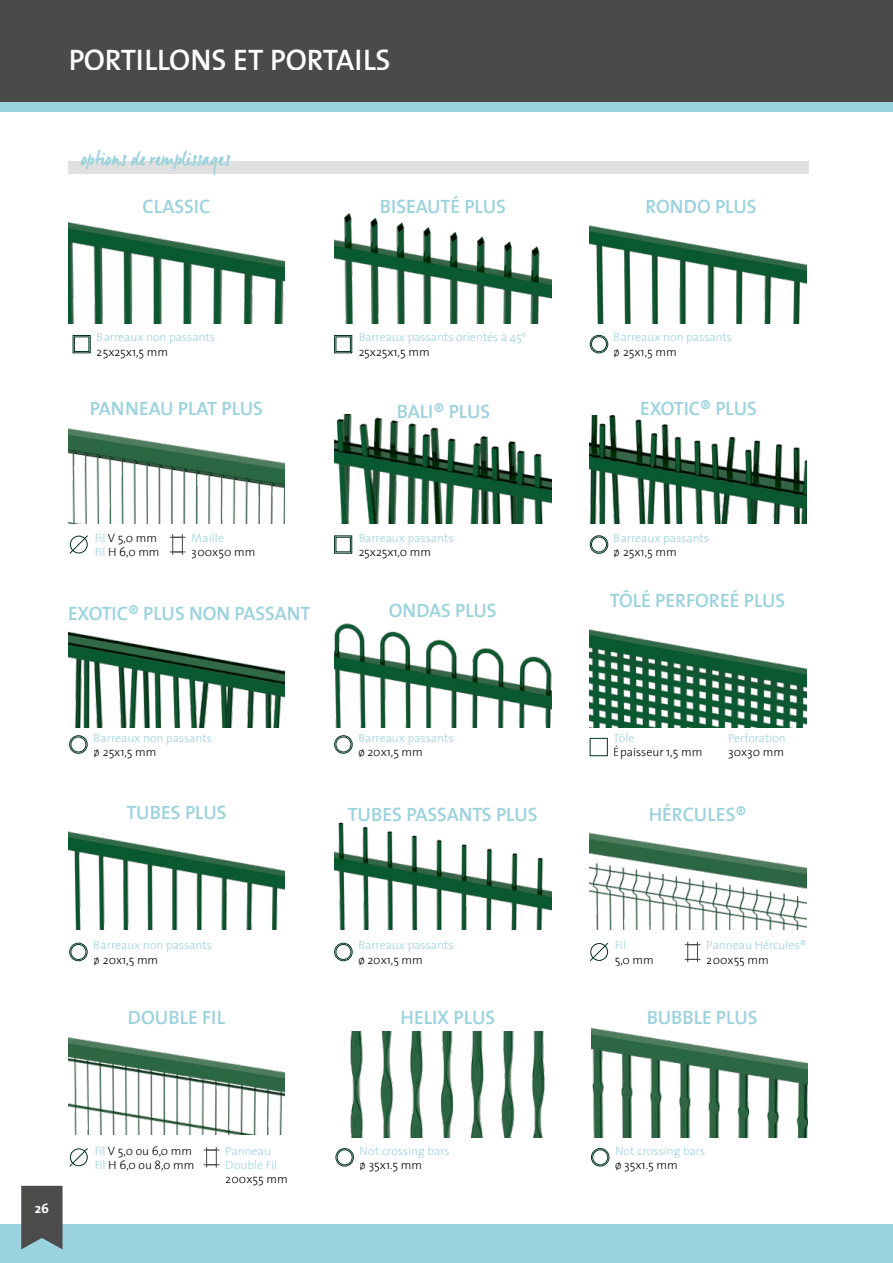
<style>
.page{position:relative;width:893px;height:1263px;background:#fff}
.page>*{position:absolute;margin:0;border:0;box-sizing:border-box;transform-origin:0 0}
.t1{font:30px "The Sans Semi Bold Caps";color:#fff}
.t2{font:21px "Manus";color:#9ad2dd}
.t3{font:19.5px "The Sans Semi Bold Caps";color:#9ad2dd}
.t4{font:700 13.5px "The Sans";color:#fff}
.t5{font:300 12px/14.4px "The Sans";color:#9ad2dd}
.t6{font:300 12px/14.4px "The Sans";color:#000}
.s1{color:#9ad2dd}
</style>
<div class="page">
<div style="left:0;top:0;width:893px;height:102px;background:#4a4a49"></div>
<img style="left:591px;top:1027px;width:217px;height:110px">
<img style="left:68px;top:1037px;width:217px;height:97px">
<div style="left:0;top:1225px;width:893px;height:38px;background:#9ad2dd"></div>
<div style="left:0;top:102px;width:893px;height:9px;background:#9ad2dd"></div>
<img style="left:68px;top:222px;width:217px;height:102px">
<img style="left:334px;top:213px;width:217px;height:111px">
<img style="left:590px;top:225px;width:217px;height:99px">
<img style="left:68px;top:831px;width:217px;height:99px">
<img style="left:334px;top:822px;width:217px;height:108px">
<img style="left:590px;top:832px;width:217px;height:98px">
<img style="left:334px;top:414px;width:217px;height:110px">
<img style="left:68px;top:428px;width:217px;height:96px">
<img style="left:590px;top:415px;width:217px;height:109px">
<img style="left:334px;top:623px;width:217px;height:105px">
<img style="left:590px;top:629px;width:217px;height:99px">
<img style="left:68px;top:631px;width:217px;height:97px">
<div style="left:73px;top:335px;width:18px;height:18px;border:1px solid #00331d"></div>
<div style="left:74px;top:337px;width:15px;height:15px;border:1px solid #00331d"></div>
<div style="left:590px;top:738px;width:18px;height:18px;border:1px solid #00331d"></div>
<div style="left:334px;top:335px;width:18px;height:18px;border:1px solid #00331d"></div>
<div style="left:336px;top:337px;width:15px;height:15px;border:1px solid #00331d"></div>
<div style="left:69px;top:735px;width:19px;height:19px;border:1px solid #00331d;border-radius:50%"></div>
<div style="left:71px;top:737px;width:15px;height:15px;border:1px solid #00331d;border-radius:50%"></div>
<div style="left:69px;top:943px;width:19px;height:18px;border:1px solid #00331d;border-radius:50%"></div>
<div style="left:71px;top:944px;width:15px;height:16px;border:1px solid #00331d;border-radius:50%"></div>
<div style="left:334px;top:735px;width:19px;height:19px;border:1px solid #00331d;border-radius:50%"></div>
<div style="left:336px;top:737px;width:15px;height:15px;border:1px solid #00331d;border-radius:50%"></div>
<div style="left:334px;top:943px;width:19px;height:18px;border:1px solid #00331d;border-radius:50%"></div>
<div style="left:336px;top:944px;width:15px;height:16px;border:1px solid #00331d;border-radius:50%"></div>
<div style="left:590px;top:535px;width:18px;height:19px;border:1px solid #00331d;border-radius:50%"></div>
<div style="left:591px;top:537px;width:16px;height:15px;border:1px solid #00331d;border-radius:50%"></div>
<div style="left:68px;top:162px;width:740px;height:12px;background:#e0e0e0"></div>
<svg style="left:69px;top:535px;width:19px;height:19px"></svg>
<div style="left:172px;top:537px;width:11px;height:15px;border:1px solid #4a4a49"></div>
<svg style="left:170px;top:534px;width:15px;height:4px"></svg>
<svg style="left:170px;top:552px;width:15px;height:3px"></svg>
<svg style="left:69px;top:1148px;width:19px;height:19px"></svg>
<div style="left:206px;top:1150px;width:11px;height:15px;border:1px solid #4a4a49"></div>
<svg style="left:204px;top:1147px;width:15px;height:4px"></svg>
<svg style="left:204px;top:1164px;width:15px;height:3px"></svg>
<div style="left:590px;top:335px;width:18px;height:18px;border:1px solid #00331d;border-radius:50%"></div>
<div style="left:591px;top:336px;width:16px;height:16px;border:1px solid #00331d;border-radius:50%"></div>
<div style="left:334px;top:536px;width:18px;height:17px;border:1px solid #00331d"></div>
<div style="left:336px;top:537px;width:15px;height:15px;border:1px solid #00331d"></div>
<svg style="left:589px;top:942px;width:20px;height:20px"></svg>
<div style="left:687px;top:944px;width:11px;height:16px;border:1px solid #4a4a49"></div>
<svg style="left:685px;top:942px;width:16px;height:3px"></svg>
<svg style="left:685px;top:959px;width:16px;height:3px"></svg>
<img style="left:350px;top:1032px;width:195px;height:105px">
<div style="left:591px;top:1148px;width:18px;height:18px;border:1px solid #00331d;border-radius:50%"></div>
<div style="left:592px;top:1149px;width:16px;height:16px;border:1px solid #00331d;border-radius:50%"></div>
<div style="left:335px;top:1148px;width:19px;height:18px;border:1px solid #00331d;border-radius:50%"></div>
<div style="left:337px;top:1149px;width:16px;height:16px;border:1px solid #00331d;border-radius:50%"></div>
<svg style="left:21px;top:1186px;width:42px;height:63px;background:#545959"></svg>
<h1 class="t1" style="left:68px;top:34px;width:324px">PORTILLONS ET PORTAILS</h1>
<h2 class="t2" style="left:81px;top:145px;width:151px">options de remplissages</h2>
<h3 class="t3" style="left:143px;top:190px;width:69px">CLASSIC</h3>
<h3 class="t3" style="left:380px;top:190px;width:128px">BISEAUTÉ PLUS</h3>
<h3 class="t3" style="left:645px;top:190px;width:113px">RONDO PLUS</h3>
<p class="t5" style="left:97px;top:330px;width:120px">Barreaux non passants</p>
<p class="t6" style="left:97px;top:344px;width:73px">25x25x1,5 mm</p>
<p class="t5" style="left:358px;top:330px;width:170px">Barreaux passants orientés à 45º</p>
<p class="t6" style="left:358px;top:344px;width:73px">25x25x1,5 mm</p>
<p class="t5" style="left:614px;top:330px;width:120px">Barreaux non passants</p>
<p class="t6" style="left:614px;top:344px;width:64px">ø 25x1,5 mm</p>
<h3 class="t3" style="left:90px;top:392px;width:175px">PANNEAU PLAT PLUS</h3>
<h3 class="t3" style="left:397px;top:395px;width:95px">BALI® PLUS</h3>
<h3 class="t3" style="left:640px;top:392px;width:118px">EXOTIC® PLUS</h3>
<p class="t6" style="left:94px;top:530px;width:67px"><span class="s1">Fil</span> V 5,0 mm<br><span class="s1">Fil</span> H 6,0 mm</p>
<p class="t5" style="left:192px;top:530px;width:34px">Maille</p>
<p class="t6" style="left:192px;top:544px;width:65px">300x50 mm</p>
<p class="t5" style="left:358px;top:530px;width:97px">Barreaux passants</p>
<p class="t6" style="left:358px;top:544px;width:74px">25x25x1,0 mm</p>
<p class="t5" style="left:614px;top:530px;width:97px">Barreaux passants</p>
<p class="t6" style="left:614px;top:544px;width:64px">ø 25x1,5 mm</p>
<h3 class="t3" style="left:68px;top:597px;width:244px">EXOTIC® PLUS NON PASSANT</h3>
<h3 class="t3" style="left:389px;top:594px;width:109px">ONDAS PLUS</h3>
<h3 class="t3" style="left:610px;top:584px;width:177px">TÔLÉ PERFOREÉ PLUS</h3>
<p class="t5" style="left:94px;top:730px;width:120px">Barreaux non passants</p>
<p class="t6" style="left:94px;top:744px;width:64px">ø 25x1,5 mm</p>
<p class="t5" style="left:358px;top:730px;width:97px">Barreaux passants</p>
<p class="t6" style="left:358px;top:744px;width:66px">ø 20x1,5 mm</p>
<p class="t5" style="left:614px;top:730px;width:22px">Tôle</p>
<p class="t6" style="left:614px;top:744px;width:90px">Épaisseur 1,5 mm</p>
<p class="t5" style="left:728px;top:730px;width:59px">Perforation</p>
<p class="t6" style="left:728px;top:744px;width:57px">30x30 mm</p>
<h3 class="t3" style="left:126px;top:796px;width:102px">TUBES PLUS</h3>
<h3 class="t3" style="left:348px;top:798px;width:191px">TUBES PASSANTS PLUS</h3>
<h3 class="t3" style="left:649px;top:798px;width:99px">HÉRCULES®</h3>
<p class="t5" style="left:94px;top:937px;width:120px">Barreaux non passants</p>
<p class="t6" style="left:94px;top:952px;width:66px">ø 20x1,5 mm</p>
<h3 class="t3" style="left:128px;top:1001px;width:99px">DOUBLE FIL</h3>
<p class="t5" style="left:358px;top:937px;width:97px">Barreaux passants</p>
<p class="t6" style="left:358px;top:952px;width:66px">ø 20x1,5 mm</p>
<p class="t5" style="left:615px;top:937px;width:13px">Fil</p>
<p class="t6" style="left:615px;top:952px;width:41px">5,0 mm</p>
<p class="t5" style="left:707px;top:937px;width:101px">Panneau Hércules®</p>
<p class="t6" style="left:707px;top:952px;width:63px">200x55 mm</p>
<h3 class="t3" style="left:401px;top:1001px;width:96px">HELIX PLUS</h3>
<h3 class="t3" style="left:647px;top:1001px;width:113px">BUBBLE PLUS</h3>
<p class="t4" style="left:35px;top:1197px;width:16px">26</p>
<p class="t6" style="left:94px;top:1143px;width:102px"><span class="s1">Fil</span> V 5,0 ou 6,0 mm<br><span class="s1">Fil</span> H 6,0 ou 8,0 mm</p>
<p class="t5" style="left:226px;top:1143px;width:53px">Panneau<br>Double Fil</p>
<p class="t6" style="left:226px;top:1172px;width:63px">200x55 mm</p>
<p class="t5" style="left:360px;top:1143px;width:92px">Not crossing bars</p>
<p class="t6" style="left:360px;top:1157px;width:64px">ø 35x1.5 mm</p>
<p class="t5" style="left:615px;top:1143px;width:92px">Not crossing bars</p>
<p class="t6" style="left:615px;top:1157px;width:64px">ø 35x1.5 mm</p>
</div>
